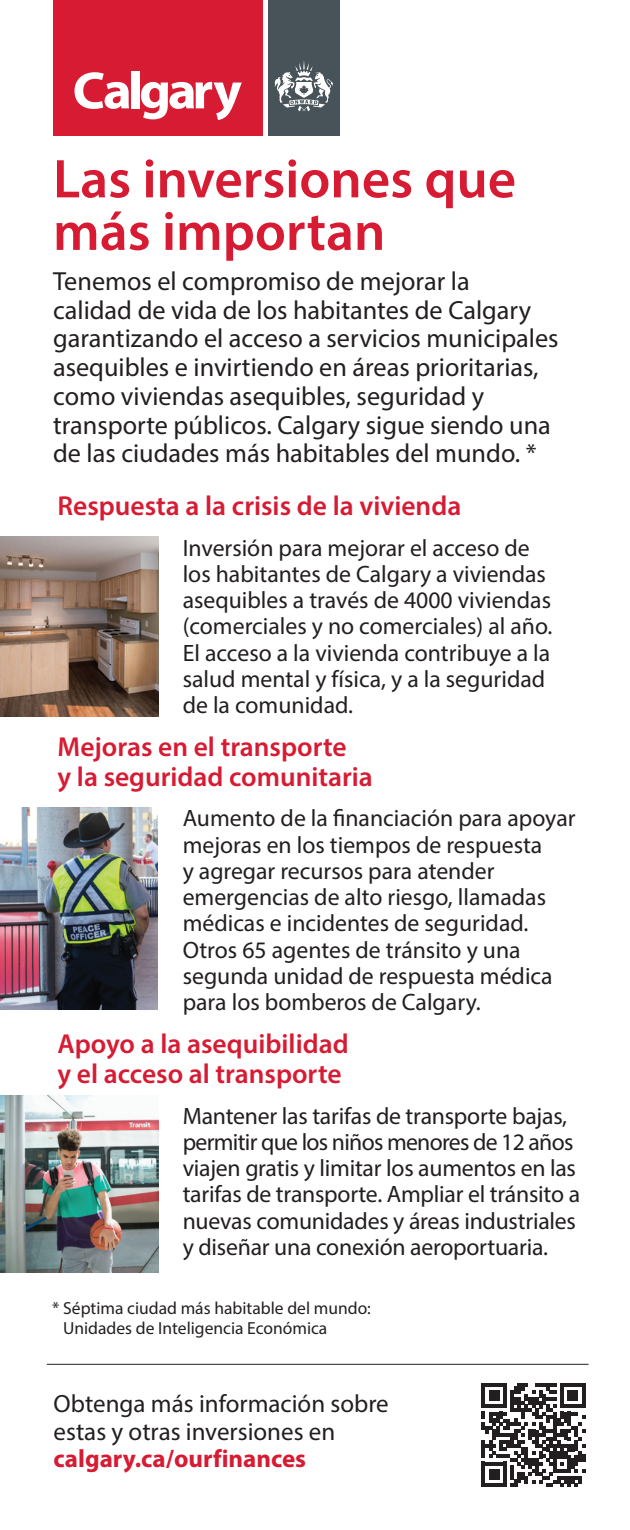
<style>
.page{position:relative;width:630px;height:1530px;background:#fff}
.page>*{position:absolute;margin:0;border:0;box-sizing:border-box;transform-origin:0 0}
.t1{font:600 55px/52.5px "Myriad Pro";color:#d61b33}
.t2{font:600 27.5px/30px "Myriad Pro";color:#d61b33}
.t3{font:26.25px/28.8px "Myriad Pro";color:#231f20}
.t4{font:25px/27.5px "Myriad Pro";color:#231f20}
.t5{font:700 25px "Myriad Pro";color:#d61b33}
.t6{font:23.75px/26.2px "Myriad Pro";color:#231f20}
.t7{font:17.5px/20px "Myriad Pro";color:#231f20}
</style>
<div class="page">
<svg style="left:482px;top:1383px;width:103px;height:104px"></svg>
<hr style="left:47px;top:1364px;width:542px;height:1px;background:#231f20">
<img style="left:0;top:808px;width:158px;height:202px">
<img style="left:0;top:1095px;width:159px;height:178px">
<img style="left:0;top:537px;width:159px;height:180px">
<div style="left:53px;top:0;width:210px;height:136px;background:#d61b33"></div>
<div style="left:268px;top:0;width:71px;height:136px;background:#475359"></div>
<svg style="left:74px;top:72px;width:55px;height:37px"></svg>
<div style="left:131px;top:71px;width:8px;height:37px;background:#fff"></div>
<svg style="left:141px;top:82px;width:101px;height:38px"></svg>
<svg style="left:274px;top:60px;width:59px;height:51px"></svg>
<h1 class="t1" style="left:53px;top:151px;width:465px">Las inversiones que más importan</h1>
<p class="t3" style="left:53px;top:266px;width:507px">Tenemos el compromiso de mejorar la<br>calidad de vida de los habitantes de Calgary garantizando el acceso a servicios municipales asequibles e invirtiendo en áreas prioritarias, como viviendas asequibles, seguridad y transporte públicos. Calgary sigue siendo una de las ciudades más habitables del mundo. *</p>
<p class="t2" style="left:58px;top:490px;width:405px">Respuesta a la crisis de la vivienda</p>
<p class="t6" style="left:183px;top:534px;width:371px">Inversión para mejorar el acceso de los habitantes de Calgary a viviendas asequibles a través de 4000 viviendas (comerciales y no comerciales) al año.<br>El acceso a la vivienda contribuye a la salud mental y física, y a la seguridad de la comunidad.</p>
<p class="t2" style="left:58px;top:731px;width:317px">Mejoras en el transporte<br>y la seguridad comunitaria</p>
<p class="t6" style="left:183px;top:805px;width:394px">Aumento de la financiación para apoyar mejoras en los tiempos de respuesta<br>y agregar recursos para atender emergencias de alto riesgo, llamadas médicas e incidentes de seguridad.<br>Otros 65 agentes de tránsito y una segunda unidad de respuesta médica para los bomberos de Calgary.</p>
<p class="t2" style="left:58px;top:1028px;width:293px">Apoyo a la asequibilidad y el acceso al transporte</p>
<p class="t6" style="left:183px;top:1102px;width:399px">Mantener las tarifas de transporte bajas, permitir que los niños menores de 12 años viajen gratis y limitar los aumentos en las tarifas de transporte. Ampliar el tránsito a nuevas comunidades y áreas industriales y diseñar una conexión aeroportuaria.</p>
<p class="t7" style="left:63px;top:1298px;width:309px;text-indent:-11px">* Séptima ciudad más habitable del mundo:<br>Unidades de Inteligencia Económica</p>
<p class="t4" style="left:54px;top:1390px;width:337px">Obtenga más información sobre estas y otras inversiones en</p>
<p class="t5" style="left:54px;top:1442px;width:254px">calgary.ca/ourfinances</p>
</div>
